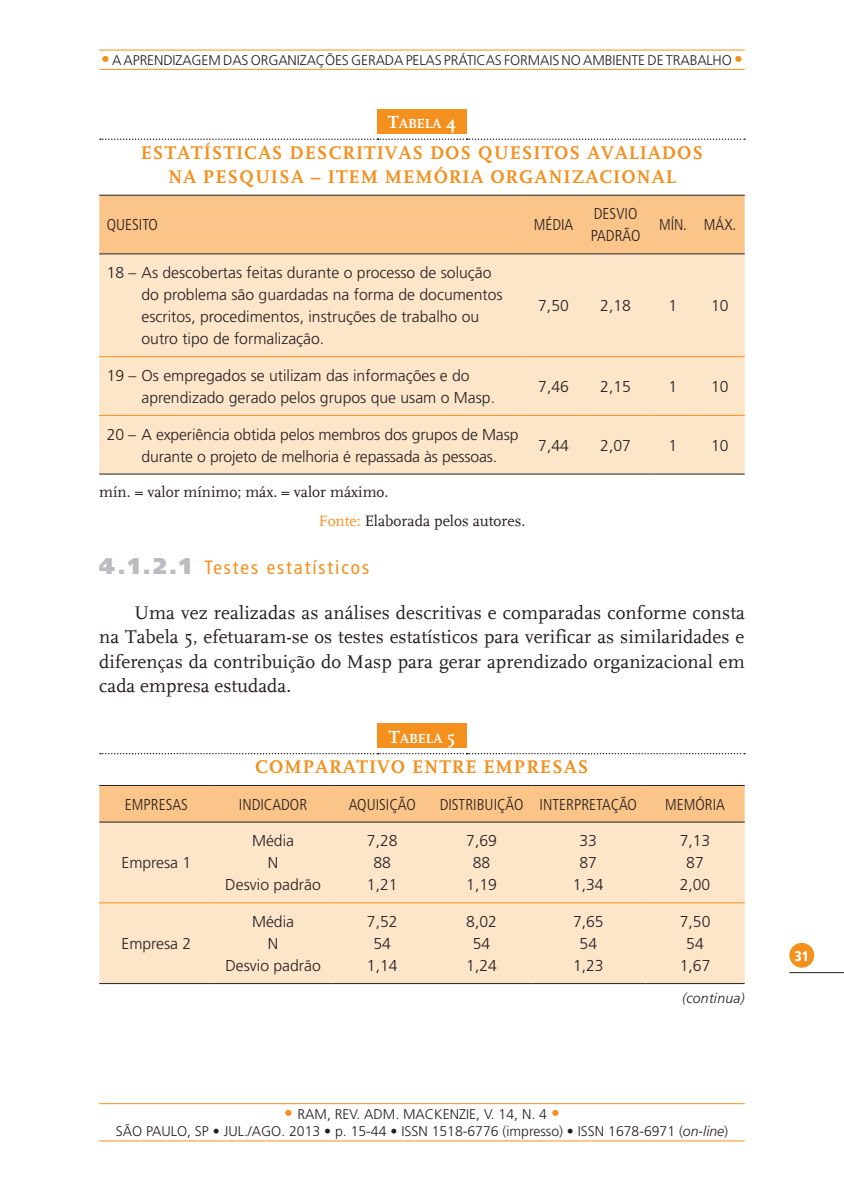
<style>
.page{position:relative;width:844px;height:1191px;background:#fff}
.page>*{position:absolute;margin:0;border:0;box-sizing:border-box;transform-origin:0 0}
.t1{font:19.25px/24.5px "FF Scala Definitiver";color:#231f20;text-align:justify}
.t2{font:700 19.25px/24.2px "FF Scala Definitiver";letter-spacing:.05em;color:#f4901d;text-align:center}
.t3{font:condensed 19.25px "Frutiger LT Std";letter-spacing:.1em;color:#f4901d}
.t4{font:300 15.75px/22.1px "Frutiger LT Std";color:#231f20;text-align:center}
.t5{font:300 condensed 15.75px/22.1px "Frutiger LT Std";color:#231f20}
.t6{font:15.75px/29.2px "FF Scala Definitiver";color:#231f20}
.t7{font:300 14px/16.8px "Frutiger LT Std";letter-spacing:-.01em;color:#231f20;text-align:center}
.t8{font:italic 300 14px "Frutiger LT Std";letter-spacing:.02em;color:#231f20}
.t9{font:900 condensed 14px "Frutiger LT Std";color:#fff}
.t10{font:700 13.83px "FF Scala Definitiver";color:#fff}
.s1{font-size:17.5px;color:#f4901d}
.s2{font-size:18.38px}
.s3{color:#f4901d}
.s4{font-weight:900;font-stretch:normal;font-size:22.75px;color:#bcbdc0}
.s5{font-style:italic}
</style>
<div class="page">
<div style="left:789px;top:943px;width:25px;height:24px;background:#f4901d;border-radius:50%"></div>
<hr style="left:789px;top:972px;width:54px;height:1px;background:#231f20">
<hr style="left:99px;top:69px;width:645px;height:1px;background:#f4901d">
<hr style="left:99px;top:50px;width:645px;height:1px;background:#f4901d">
<hr style="left:99px;top:1140px;width:645px;height:1px;background:#f4901d">
<hr style="left:99px;top:1103px;width:645px;height:1px;background:#f4901d">
<div style="left:377px;top:109px;width:89px;height:25px;background:#f4901d"></div>
<svg style="left:100px;top:138px;width:644px;height:2px"></svg>
<div style="left:99px;top:196px;width:645px;height:57px;background:#fbc488"></div>
<div style="left:99px;top:254px;width:645px;height:219px;background:#fde5c9"></div>
<hr style="left:99px;top:195px;width:427px;height:1px;background:#231f20">
<hr style="left:526px;top:195px;width:54px;height:1px;background:#231f20">
<hr style="left:580px;top:195px;width:70px;height:1px;background:#231f20">
<hr style="left:650px;top:195px;width:44px;height:1px;background:#231f20">
<hr style="left:694px;top:195px;width:50px;height:1px;background:#231f20">
<hr style="left:99px;top:253px;width:427px;height:1px;background:#231f20">
<hr style="left:526px;top:253px;width:54px;height:1px;background:#231f20">
<hr style="left:580px;top:253px;width:70px;height:1px;background:#231f20">
<hr style="left:650px;top:253px;width:44px;height:1px;background:#231f20">
<hr style="left:694px;top:253px;width:50px;height:1px;background:#231f20">
<hr style="left:99px;top:473px;width:427px;height:1px;background:#231f20">
<hr style="left:526px;top:473px;width:54px;height:1px;background:#231f20">
<hr style="left:580px;top:473px;width:70px;height:1px;background:#231f20">
<hr style="left:650px;top:473px;width:44px;height:1px;background:#231f20">
<hr style="left:694px;top:473px;width:50px;height:1px;background:#231f20">
<hr style="left:99px;top:356px;width:427px;height:1px;background:#f4901d">
<hr style="left:526px;top:356px;width:54px;height:1px;background:#f4901d">
<hr style="left:580px;top:356px;width:70px;height:1px;background:#f4901d">
<hr style="left:650px;top:356px;width:44px;height:1px;background:#f4901d">
<hr style="left:694px;top:356px;width:50px;height:1px;background:#f4901d">
<hr style="left:99px;top:415px;width:427px;height:1px;background:#f4901d">
<hr style="left:526px;top:415px;width:54px;height:1px;background:#f4901d">
<hr style="left:580px;top:415px;width:70px;height:1px;background:#f4901d">
<hr style="left:650px;top:415px;width:44px;height:1px;background:#f4901d">
<hr style="left:694px;top:415px;width:50px;height:1px;background:#f4901d">
<div style="left:377px;top:723px;width:89px;height:25px;background:#f4901d"></div>
<svg style="left:100px;top:753px;width:644px;height:1px"></svg>
<div style="left:99px;top:786px;width:645px;height:35px;background:#fbc488"></div>
<div style="left:99px;top:822px;width:645px;height:161px;background:#fde5c9"></div>
<hr style="left:99px;top:785px;width:114px;height:1px;background:#231f20">
<hr style="left:213px;top:785px;width:119px;height:1px;background:#231f20">
<hr style="left:332px;top:785px;width:100px;height:1px;background:#231f20">
<hr style="left:432px;top:785px;width:99px;height:1px;background:#231f20">
<hr style="left:531px;top:785px;width:114px;height:1px;background:#231f20">
<hr style="left:645px;top:785px;width:99px;height:1px;background:#231f20">
<hr style="left:99px;top:983px;width:114px;height:1px;background:#231f20">
<hr style="left:213px;top:983px;width:119px;height:1px;background:#231f20">
<hr style="left:332px;top:983px;width:100px;height:1px;background:#231f20">
<hr style="left:432px;top:983px;width:99px;height:1px;background:#231f20">
<hr style="left:531px;top:983px;width:114px;height:1px;background:#231f20">
<hr style="left:645px;top:983px;width:99px;height:1px;background:#231f20">
<hr style="left:99px;top:821px;width:114px;height:1px;background:#231f20">
<hr style="left:213px;top:821px;width:119px;height:1px;background:#231f20">
<hr style="left:332px;top:821px;width:100px;height:1px;background:#231f20">
<hr style="left:432px;top:821px;width:99px;height:1px;background:#231f20">
<hr style="left:531px;top:821px;width:114px;height:1px;background:#231f20">
<hr style="left:645px;top:821px;width:99px;height:1px;background:#231f20">
<hr style="left:99px;top:902px;width:114px;height:1px;background:#f4901d">
<hr style="left:213px;top:902px;width:119px;height:1px;background:#f4901d">
<hr style="left:332px;top:902px;width:100px;height:1px;background:#f4901d">
<hr style="left:432px;top:902px;width:99px;height:1px;background:#f4901d">
<hr style="left:531px;top:902px;width:114px;height:1px;background:#f4901d">
<hr style="left:645px;top:902px;width:99px;height:1px;background:#f4901d">
<p class="t7" style="left:101px;top:52px;width:643px"><span class="s1">•</span> a aprendizagem das organizações gerada pelas práticas formais no ambiente de trabalho <span class="s1">•</span></p>
<p class="t10" style="left:387px;top:116px;width:70px"><span class="s2">T</span>ABELA <span class="s2">4</span></p>
<p class="t2" style="left:141px;top:140px;width:564px">ESTATÍSTICAS DESCRITIVAS DOS QUESITOS AVALIADOS<br>NA PESQUISA – ITEM MEMÓRIA ORGANIZACIONAL</p>
<p class="t5" style="left:107px;top:214px;width:52px">QUESITO</p>
<p class="t5" style="left:533px;top:214px;width:41px">MÉDIA</p>
<p class="t5" style="left:590px;top:203px;width:51px">DESVIO<br>PADRÃO</p>
<p class="t5" style="left:659px;top:214px;width:79px">MÍN. MÁX.</p>
<p class="t4" style="left:141px;top:262px;width:362px;text-align:left;text-indent:-35px">18 – As descobertas feitas durante o processo de solução do problema são guardadas na forma de documentos escritos, procedimentos, instruções de trabalho ou outro tipo de formalização.</p>
<p class="t4" style="left:538px;top:295px;width:32px">7,50</p>
<p class="t4" style="left:600px;top:295px;width:32px">2,18</p>
<p class="t4" style="left:668px;top:295px;width:10px">1</p>
<p class="t4" style="left:711px;top:295px;width:19px">10</p>
<p class="t4" style="left:141px;top:365px;width:355px;text-align:left;text-indent:-35px">19 – Os empregados se utilizam das informações e do aprendizado gerado pelos grupos que usam o Masp.</p>
<p class="t4" style="left:538px;top:376px;width:32px">7,46</p>
<p class="t4" style="left:600px;top:376px;width:32px">2,15</p>
<p class="t4" style="left:668px;top:376px;width:10px">1</p>
<p class="t4" style="left:711px;top:376px;width:19px">10</p>
<p class="t4" style="left:141px;top:423px;width:378px;text-align:left;text-indent:-35px">20 – A experiência obtida pelos membros dos grupos de Masp durante o projeto de melhoria é repassada às pessoas.</p>
<p class="t4" style="left:538px;top:434px;width:32px">7,44</p>
<p class="t4" style="left:600px;top:434px;width:32px">2,07</p>
<p class="t4" style="left:668px;top:434px;width:10px">1</p>
<p class="t4" style="left:711px;top:434px;width:19px">10</p>
<p class="t6" style="left:318px;top:477px;width:208px;text-indent:-219px">mín. = valor mínimo; máx. = valor máximo.<br><span class="s3">Fonte:</span> Elaborada pelos autores.</p>
<p class="t3" style="left:99px;top:556px;width:271px"><span class="s4">4.1.2.1</span> Testes estatísticos</p>
<p class="t1" style="left:99px;top:600px;width:647px;text-indent:35px">Uma vez realizadas as análises descritivas e comparadas conforme consta na Tabela 5, efetuaram-se os testes estatísticos para verificar as similaridades e diferenças da contribuição do Masp para gerar aprendizado organizacional em cada empresa estudada.</p>
<p class="t10" style="left:389px;top:730px;width:68px"><span class="s2">T</span>ABELA <span class="s2">5</span></p>
<p class="t2" style="left:255px;top:755px;width:335px">COMPARATIVO ENTRE EMPRESAS</p>
<p class="t5" style="left:125px;top:793px;width:64px">EMPRESAS</p>
<p class="t5" style="left:239px;top:793px;width:70px">INDICADOR</p>
<p class="t5" style="left:349px;top:793px;width:68px">AQUISIÇÃO</p>
<p class="t5" style="left:439px;top:793px;width:199px">DISTRIBUIÇÃO I NTERPRETAÇÃO</p>
<p class="t5" style="left:665px;top:793px;width:61px">MEMÓRIA</p>
<p class="t4" style="left:121px;top:852px;width:71px">Empresa 1</p>
<p class="t4" style="left:121px;top:933px;width:71px">Empresa 2</p>
<p class="t4" style="left:225px;top:830px;width:97px">Média<br>N<br>Desvio padrão</p>
<p class="t4" style="left:367px;top:830px;width:32px">7,28<br>88<br>1,21</p>
<p class="t4" style="left:466px;top:830px;width:32px">7,69<br>88<br>1,19</p>
<p class="t4" style="left:573px;top:830px;width:32px">33<br>87<br>1,34</p>
<p class="t4" style="left:679px;top:830px;width:32px">7,13<br>87<br>2,00</p>
<p class="t4" style="left:225px;top:910px;width:97px">Média<br>N<br>Desvio padrão</p>
<p class="t4" style="left:367px;top:910px;width:32px">7,52<br>54<br>1,14</p>
<p class="t4" style="left:466px;top:910px;width:32px">8,02<br>54<br>1,24</p>
<p class="t4" style="left:573px;top:910px;width:32px">7,65<br>54<br>1,23</p>
<p class="t4" style="left:679px;top:910px;width:32px">7,50<br>54<br>1,67</p>
<p class="t8" style="left:682px;top:989px;width:64px">(continua)</p>
<p class="t7" style="left:116px;top:1106px;width:613px"><span class="s1">•</span> RAM, REV. ADM. MACKENZIE, V. 14, N. 4 <span class="s1">•<br></span>SÃO PAULO, SP • JUL./AGO. 2013 • p. 15-44 • ISSN 1518-6776 (impresso) • ISSN 1678-6971 (<span class="s5">on-line</span>)</p>
<p class="t9" style="left:794px;top:947px;width:16px">31</p>
</div>
